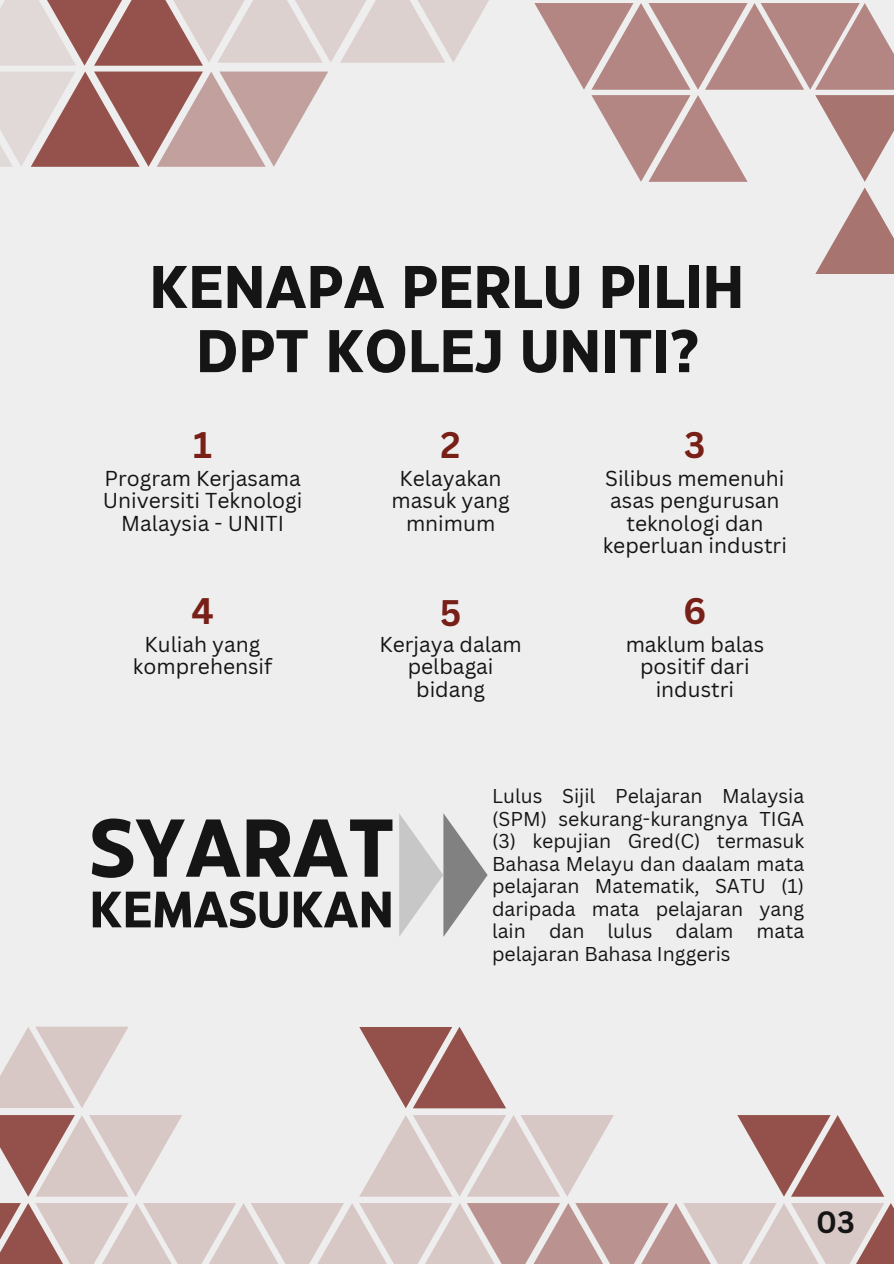
<style>
.page{position:relative;width:894px;height:1264px;background:#fff}
.page>*{position:absolute;margin:0;border:0;box-sizing:border-box;transform-origin:0 0}
.t1{font:700 81.75px "Eastman Grotesque";color:#151515}
.t2{font:700 60px/64.2px "Eastman Grotesque";color:#151515;text-align:center}
.t3{font:700 51px "Eastman Grotesque";color:#151515}
.t4{font:700 36px "Canva Sans";color:#781f18}
.t5{font:700 30px "Canva Sans";color:#151515}
.t6{font:21px/22.5px "Canva Sans";color:#151515;text-align:center}
.t7{font:19.5px/22.5px "Canva Sans";color:#151515;text-align:justify}
</style>
<div class="page">
<div style="left:0;top:0;width:893px;height:1263px;background:#eee"></div>
<svg style="left:534px;top:3px;width:359px;height:271px"></svg>
<svg style="left:0;top:0;width:489px;height:167px"></svg>
<svg style="left:21px;top:1203px;width:14px;height:60px"></svg>
<svg style="left:0;top:1203px;width:21px;height:60px"></svg>
<svg style="left:360px;top:1115px;width:253px;height:81px"></svg>
<svg style="left:0;top:1115px;width:182px;height:81px"></svg>
<svg style="left:359px;top:1027px;width:147px;height:81px"></svg>
<svg style="left:35px;top:1203px;width:808px;height:60px;background:#d2bebc"></svg>
<svg style="left:737px;top:1115px;width:147px;height:81px"></svg>
<svg style="left:0;top:1026px;width:128px;height:82px"></svg>
<svg style="left:843px;top:1203px;width:50px;height:60px;background:#c09e9b"></svg>
<svg style="left:399px;top:813px;width:88px;height:123px"></svg>
<h1 class="t2" style="left:149px;top:259px;width:596px">KENAPA PERLU PILIH<br>DPT KOLEJ UNITI?</h1>
<p class="t4" style="left:193px;top:419px;width:20px">1</p>
<p class="t4" style="left:440px;top:419px;width:22px">2</p>
<p class="t4" style="left:684px;top:419px;width:23px">3</p>
<p class="t6" style="left:103px;top:466px;width:201px">Program Kerjasama<br>Universiti Teknologi<br>Malaysia - UNITI</p>
<p class="t6" style="left:391px;top:466px;width:120px">Kelayakan masuk yang mnimum</p>
<p class="t6" style="left:602px;top:466px;width:186px">Silibus memenuhi asas pengurusan teknologi dan keperluan industri</p>
<p class="t4" style="left:191px;top:585px;width:24px">4</p>
<p class="t4" style="left:439px;top:588px;width:23px">5</p>
<p class="t4" style="left:683px;top:585px;width:25px">6</p>
<p class="t6" style="left:133px;top:632px;width:141px">Kuliah yang komprehensif</p>
<p class="t6" style="left:379px;top:632px;width:144px">Kerjaya dalam pelbagai bidang</p>
<p class="t6" style="left:625px;top:632px;width:140px">maklum balas positif dari industri</p>
<h2 class="t1" style="left:89px;top:816px;width:306px">SYARAT</h2>
<h2 class="t3" style="left:89px;top:889px;width:306px">KEMASUKAN</h2>
<p class="t7" style="left:492px;top:784px;width:313px">Lulus Sijil Pelajaran Malaysia (SPM) sekurang-kurangnya TIGA (3) kepujian Gred(C) termasuk Bahasa Melayu dan daalam mata pelajaran Matematik, SATU (1) daripada mata pelajaran yang lain dan lulus dalam mata pelajaran Bahasa Inggeris</p>
<p class="t5" style="left:816px;top:1200px;width:40px">03</p>
</div>
